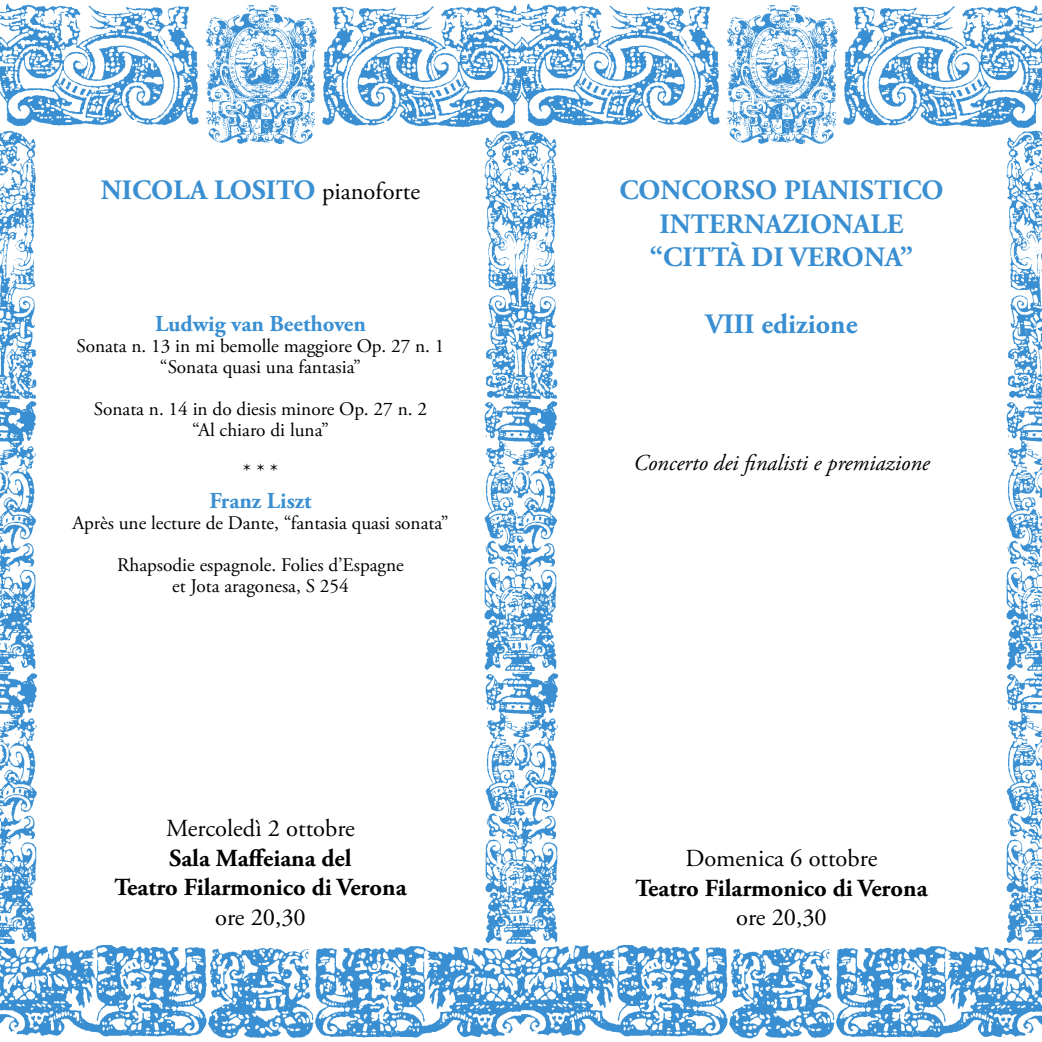
<style>
.page{position:relative;width:1042px;height:1042px;background:#fff}
.page>*{position:absolute;margin:0;border:0;box-sizing:border-box;transform-origin:0 0}
.t1{font:700 28px/33.6px "Adobe Garamond Pro";color:#398fd1;text-align:center}
.t2{font:700 24.5px/29.4px "Adobe Garamond Pro";color:#000;text-align:center}
.t3{font:24.5px "Adobe Garamond Pro";color:#000}
.t4{font:italic 22.75px "Adobe Garamond Pro";color:#000}
.t5{font:700 22.75px "Adobe Garamond Pro";color:#398fd1}
.t6{font:21px "Adobe Garamond Pro";color:#000}
.t7{font:19.25px/21px "Adobe Garamond Pro";color:#000;text-align:center}
.s1{font-weight:400;font-size:24.5px;color:#000}
</style>
<div class="page">
<img style="left:0;top:3px;width:1042px;height:125px">
<img style="left:0;top:944px;width:1042px;height:95px">
<img style="left:204px;top:3px;width:116px;height:142px">
<img style="left:725px;top:3px;width:116px;height:142px">
<img style="left:0;top:131px;width:37px;height:813px">
<img style="left:483px;top:131px;width:76px;height:813px">
<img style="left:1005px;top:131px;width:37px;height:813px">
<h1 class="t1" style="left:101px;top:174px;width:321px">NICOLA LOSITO <span class="s1">pianoforte</span></h1>
<p class="t5" style="left:155px;top:311px;width:212px">Ludwig van Beethoven</p>
<p class="t7" style="left:76px;top:336px;width:369px">Sonata n. 13 in mi bemolle maggiore Op. 27 n. 1 “Sonata quasi una fantasia”</p>
<p class="t7" style="left:94px;top:399px;width:334px">Sonata n. 14 in do diesis minore Op. 27 n. 2 “Al chiaro di luna”</p>
<p class="t6" style="left:243px;top:459px;width:37px">* * *</p>
<p class="t5" style="left:209px;top:487px;width:104px">Franz Liszt</p>
<p class="t7" style="left:72px;top:503px;width:378px;line-height:42px">Après une lecture de Dante, “fantasia quasi sonata”<br>Rhapsodie espagnole. Folies d’Espagne</p>
<p class="t7" style="left:172px;top:576px;width:178px">et Jota aragonesa, S 254</p>
<p class="t3" style="left:166px;top:814px;width:190px">Mercoledì 2 ottobre</p>
<p class="t2" style="left:114px;top:844px;width:294px">Sala Maffeiana del<br>Teatro Filarmonico di Verona</p>
<p class="t3" style="left:215px;top:902px;width:92px">ore 20,30</p>
<h1 class="t1" style="left:619px;top:174px;width:326px">CONCORSO PIANISTICO<br>INTERNAZIONALE “CITTÀ DI VERONA”</h1>
<h1 class="t1" style="left:705px;top:308px;width:153px">VIII edizione</h1>
<p class="t4" style="left:633px;top:449px;width:298px">Concerto dei finalisti e premiazione</p>
<p class="t3" style="left:685px;top:844px;width:193px">Domenica 6 ottobre</p>
<p class="t2" style="left:635px;top:873px;width:294px">Teatro Filarmonico di Verona</p>
<p class="t3" style="left:736px;top:902px;width:92px">ore 20,30</p>
</div>
